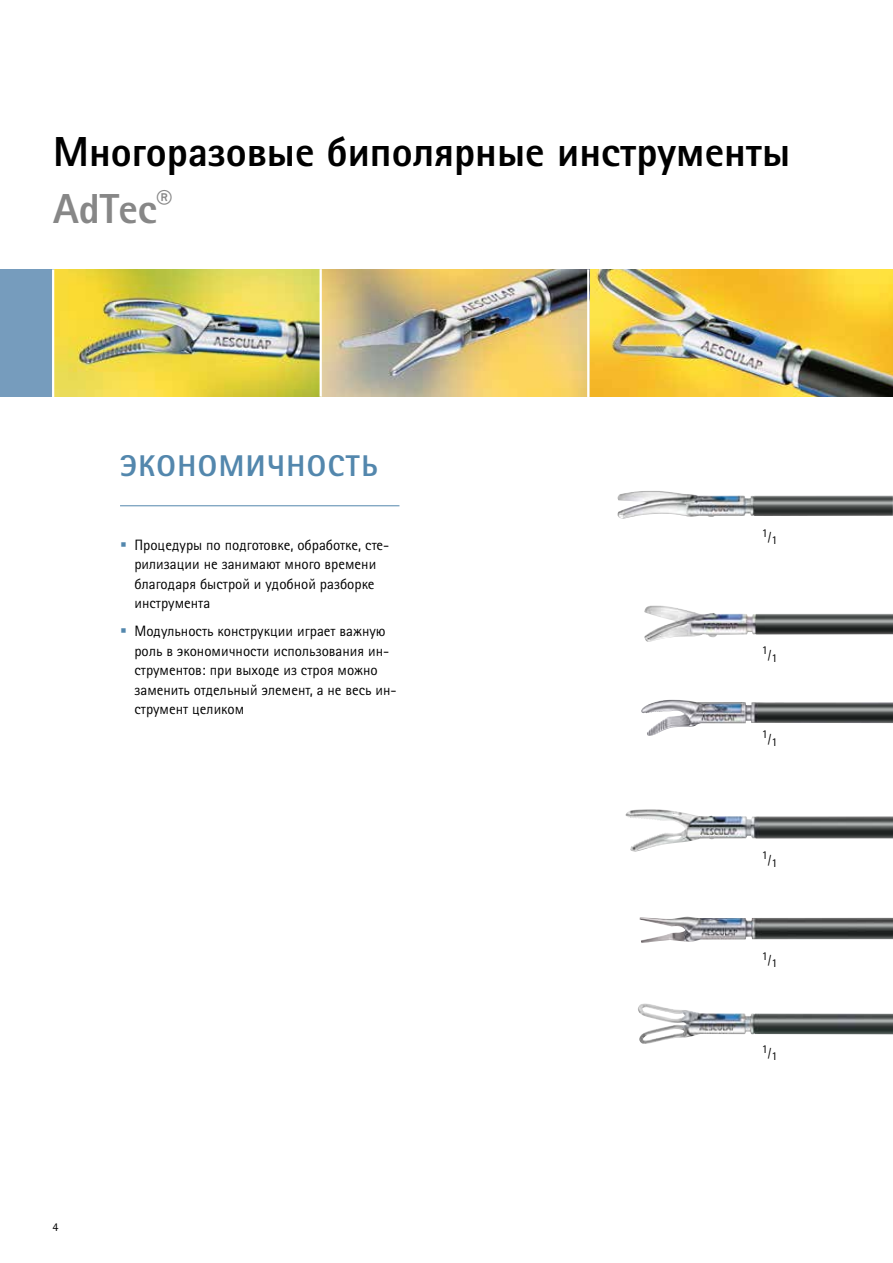
<style>
.page{position:relative;width:893px;height:1263px;background:#fff}
.page>*{position:absolute;margin:0;border:0;box-sizing:border-box;transform-origin:0 0}
.t1{font:800 42px/57px "Rotis Sans Serif Pro Cyr";color:#000}
.t2{font:800 30px "Rotis Sans Serif Pro Cyr";letter-spacing:.05em;color:#5387ad}
.t3{font:15px/19.5px "Rotis Sans Serif Pro Cyr";color:#000}
.t4{font:12px "Rotis Sans Serif Pro Cyr";color:#000}
.s1{color:#878787}
.s2{color:#5387ad}
</style>
<div class="page">
<hr style="left:892px;top:379px;width:1px;height:791px;background:#ededed">
<img style="left:54px;top:269px;width:266px;height:128px">
<img style="left:589px;top:269px;width:303px;height:128px">
<hr style="left:892px;top:269px;width:1px;height:128px;background:#fff">
<img style="left:322px;top:269px;width:265px;height:128px">
<div style="left:0;top:269px;width:53px;height:128px;background:#769cbd"></div>
<hr style="left:52px;top:269px;width:2px;height:128px;background:#fff">
<img style="left:625px;top:809px;width:268px;height:43px">
<img style="left:638px;top:1003px;width:255px;height:41px">
<img style="left:639px;top:917px;width:254px;height:26px">
<img style="left:641px;top:703px;width:44px;height:18px">
<img style="left:618px;top:491px;width:275px;height:28px">
<img style="left:644px;top:605px;width:249px;height:37px">
<hr style="left:120px;top:505px;width:279px;height:1px;background:#5387ad">
<h1 class="t1" style="left:53px;top:122px;width:739px">Многоразовые биполярные инструменты<br><span class="s1">AdTec</span><sup>®</sup></h1>
<h2 class="t2" style="left:120px;top:446px;width:259px">ЭКОНОМИЧНОСТЬ</h2>
<p class="t3" style="left:134px;top:535px;width:256px;text-indent:-14px"><span class="s2">▪</span> Процедуры по подготовке, обработке, сте&shy;рилизации не занимают много времени благодаря быстрой и удобной разборке инструмента</p>
<p class="t3" style="left:134px;top:622px;width:264px;text-indent:-14px"><span class="s2">▪</span> Модульность конструкции играет важную роль в экономичности использования ин&shy;струментов: при выходе из строя можно заменить отдельный элемент, а не весь ин&shy;струмент целиком</p>
<p class="t4" style="left:53px;top:1220px;width:7px">4</p>
<p class="t4" style="left:762px;top:530px;width:17px">1/1</p>
<p class="t4" style="left:762px;top:648px;width:17px">1/1</p>
<p class="t4" style="left:762px;top:732px;width:17px">1/1</p>
<p class="t4" style="left:762px;top:852px;width:17px">1/1</p>
<p class="t4" style="left:762px;top:953px;width:17px">1/1</p>
<p class="t4" style="left:762px;top:1046px;width:17px">1/1</p>
</div>
